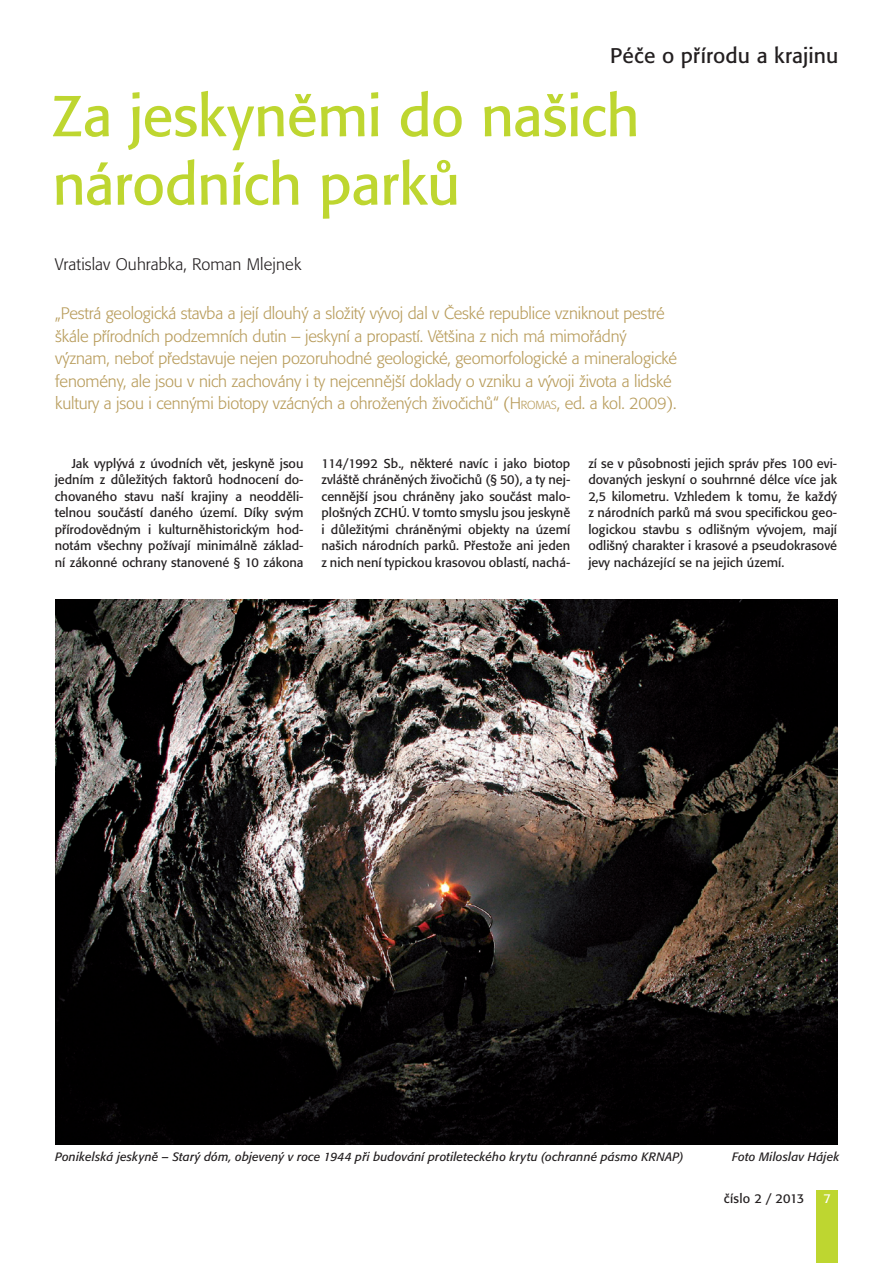
<style>
.page{position:relative;width:893px;height:1263px;background:#fff}
.page>*{position:absolute;margin:0;border:0;box-sizing:border-box;transform-origin:0 0}
.t1{font:57px/68.4px "Formata CE";letter-spacing:-.01em;color:#bed630}
.t2{font:21px "Formata CE";letter-spacing:.005em;color:#231f20}
.t3{font:300 16.5px/22.5px "Formata CE";letter-spacing:-.01em;color:#b89c5b}
.t4{font:300 16.5px "Formata CE";letter-spacing:.005em;color:#231f20}
.t5{font:12.75px/16.5px "Formata CE";color:#231f20;text-align:justify}
.t6{font:12.75px "Formata CE";letter-spacing:.02em;color:#231f20}
.t7{font:12.75px "Formata CE";color:#fff}
.t8{font:italic 12px "Formata CE";letter-spacing:.015em;color:#231f20}
.s1{font-style:inherit}
.s2{font-size:11.55px}
</style>
<div class="page">
<div style="left:816px;top:1191px;width:22px;height:72px;background:#bed630"></div>
<img style="left:55px;top:600px;width:782px;height:544px">
<h2 class="t2" style="left:610px;top:43px;width:230px">Péče o přírodu a krajinu</h2>
<h1 class="t1" style="left:53px;top:83px;width:588px">Za jeskyněmi do našich národních parků</h1>
<p class="t4" style="left:55px;top:255px;width:248px">Vratislav Ouhrabka, Roman Mlejnek</p>
<p class="t3" style="left:55px;top:303px;width:623px">„Pestrá geologická stavba a její dlouhý a složitý vývoj dal v České republice vzniknout pestré škále přírodních podzemních dutin – jeskyní a propastí. Většina z nich má mimořádný význam, neboť představuje nejen pozoruhodné geologické, geomorfologické a mineralogické fenomény, ale jsou v nich zachovány i ty nejcennější doklady o vzniku a vývoji života a lidské kultury a jsou i cennými biotopy vzácných a ohrožených živočichů“ (<span class="s1">H</span><span class="s2">ROMAS</span>, ed. a kol. 2009).</p>
<p class="t5" style="left:55px;top:455px;width:250px;text-indent:17px">Jak vyplývá z úvodních vět, jeskyně jsou jedním z důležitých faktorů hodnocení do&shy;chovaného stavu naší krajiny a neodděli&shy;telnou součástí daného území. Díky svým přírodovědným i kulturněhistorickým hod&shy;notám všechny požívají minimálně základ&shy;ní zákonné ochrany stanovené § 10 zákona</p>
<p class="t5" style="left:322px;top:455px;width:250px">114/1992 Sb., některé navíc i jako biotop zvláště chráněných živočichů (§ 50), a ty nej&shy;cennější jsou chráněny jako součást malo&shy;plošných ZCHÚ. V tomto smyslu jsou jeskyně i důležitými chráněnými objekty na území našich národních parků. Přestože ani jeden z nich není typickou krasovou oblastí, nachá-</p>
<p class="t5" style="left:588px;top:455px;width:250px">zí se v působnosti jejich správ přes 100 evi&shy;dovaných jeskyní o souhrnné délce více jak 2,5 kilometru. Vzhledem k tomu, že každý z národních parků má svou specifickou geo&shy;logickou stavbu s odlišným vývojem, mají odlišný charakter i krasové a pseudokrasové jevy nacházející se na jejich území.</p>
<p class="t8" style="left:55px;top:1150px;width:630px">Ponikelská jeskyně – Starý dóm, objevený v roce 1944 při budování protileteckého krytu (ochranné pásmo KRNAP)</p>
<p class="t8" style="left:732px;top:1150px;width:109px">Foto Miloslav Hájek</p>
<p class="t6" style="left:724px;top:1191px;width:82px">číslo 2 / 2013</p>
<p class="t7" style="left:823px;top:1191px;width:9px">7</p>
</div>
